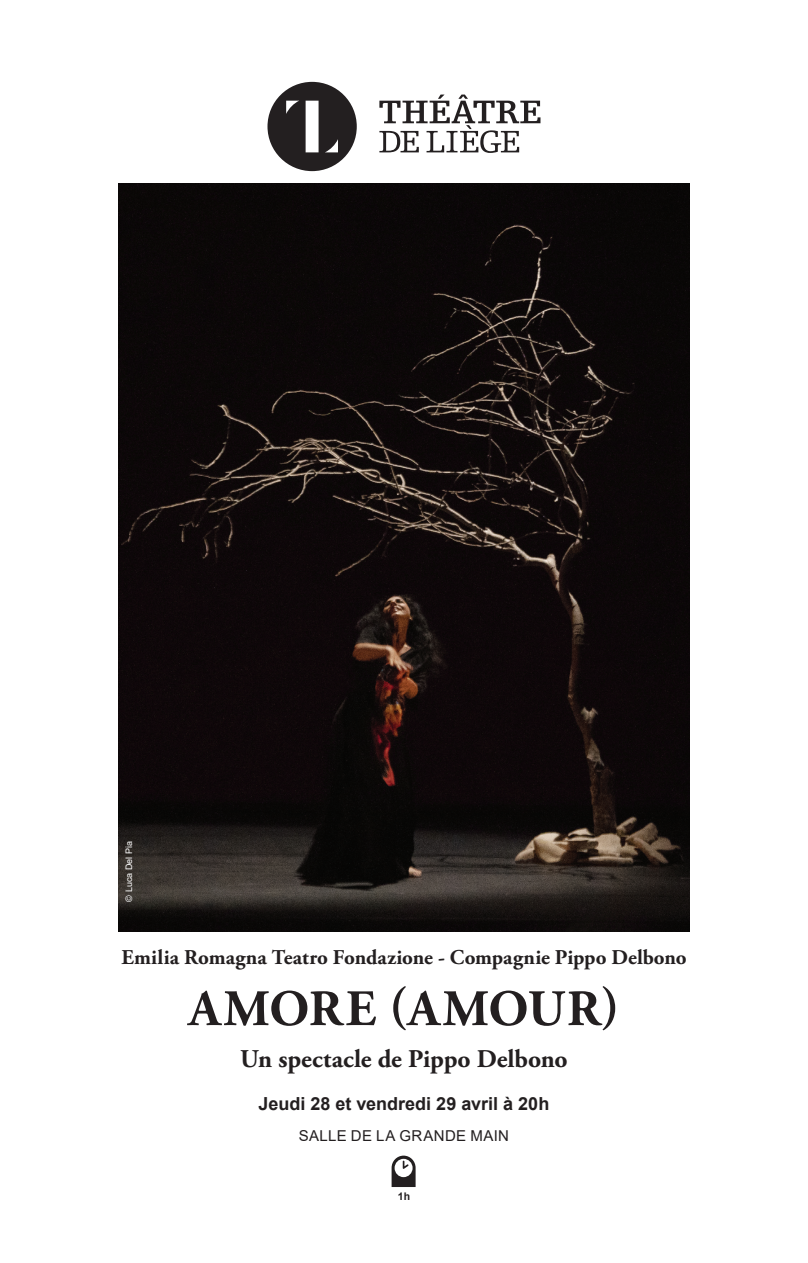
<style>
.page{position:relative;width:808px;height:1263px;background:#fff}
.page>*{position:absolute;margin:0;border:0;box-sizing:border-box;transform-origin:0 0}
.t1{font:700 51px "Adobe Garamond Pro";letter-spacing:.01em;color:#231f20}
.t2{font:700 25.5px "Adobe Garamond Pro";letter-spacing:-.005em;color:#231f20}
.t3{font:700 21px "Adobe Garamond Pro";color:#231f20}
.t4{font:700 18px "Arial";color:#231f20}
.t5{font:15px "Arial";letter-spacing:.025em;color:#231f20}
.t6{font:700 10.5px "Arial";color:#231f20}
.t7{font:9px "Arial";color:#fff}
</style>
<div class="page">
<img style="left:118px;top:184px;width:572px;height:747px">
<svg style="left:392px;top:1155px;width:24px;height:32px"></svg>
<svg style="left:379px;top:95px;width:161px;height:58px"></svg>
<svg style="left:267px;top:82px;width:90px;height:89px"></svg>
<p class="t7" style="left:123px;top:901px;width:62px;rotate:-90deg">© Luca Del Pia</p>
<p class="t3" style="left:121px;top:945px;width:567px">Emilia Romagna Teatro Fondazione - Compagnie Pippo Delbono</p>
<h1 class="t1" style="left:188px;top:979px;width:432px">AMORE (AMOUR)</h1>
<p class="t2" style="left:240px;top:1044px;width:329px">Un spectacle de Pippo Delbono</p>
<p class="t4" style="left:259px;top:1090px;width:292px">Jeudi 28 et vendredi 29 avril à 20h</p>
<p class="t5" style="left:299px;top:1125px;width:212px">SALLE DE LA GRANDE MAIN</p>
<p class="t6" style="left:398px;top:1189px;width:14px">1h</p>
</div>
